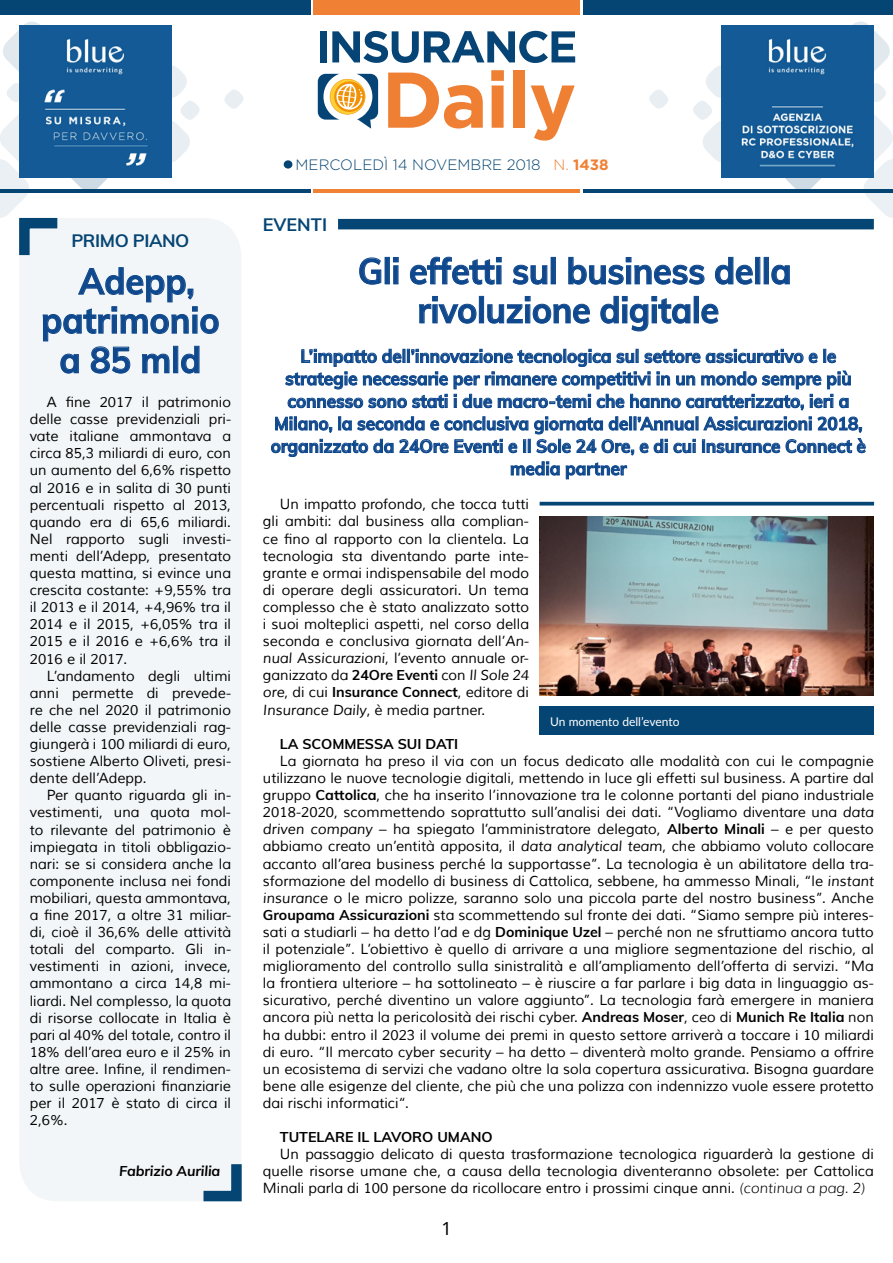
<style>
.page{position:relative;width:893px;height:1263px;background:#fff}
.page>*{position:absolute;margin:0;border:0;box-sizing:border-box;transform-origin:0 0}
.t1{font:700 36px/39.3px "Muli";letter-spacing:-.01em;color:#0f488c;text-align:center;scale:.95 1}
.t2{font:700 18px/22.5px "Muli";color:#0f488c;text-align:center;scale:.95 1}
.t3{font:700 18px "Muli";letter-spacing:-.025em;color:#054573}
.t4{font:18px "Noto Sans";color:#000}
.t5{font:300 15px "Gotham";color:#054573}
.t6{font:14.25px/17.1px "Muli";color:#000;text-align:justify}
.t7{font:700 14.25px "Muli";color:#000}
.t8{font:italic 700 14.25px "Muli";letter-spacing:-.01em;color:#000}
.t9{font:12px "Lato";color:#fff}
.s1{color:#f08033}
.s2{font-weight:700;color:#f08033}
.s3{font-style:italic}
.s4{font-weight:700}
.s5{font-weight:300;font-style:italic}
</style>
<div class="page">
<div style="left:0;top:0;width:310px;height:15px;background:#054573"></div>
<div style="left:313px;top:0;width:266px;height:15px;background:#f08033"></div>
<hr style="left:0;top:189px;width:310px;height:3px;background:#054573">
<hr style="left:313px;top:189px;width:266px;height:3px;background:#f08033">
<div style="left:284px;top:160px;width:8px;height:9px;background:#054573;border-radius:50%"></div>
<svg style="left:649px;top:90px;width:19px;height:19px"></svg>
<svg style="left:691px;top:21px;width:202px;height:198px"></svg>
<svg style="left:318px;top:74px;width:60px;height:55px"></svg>
<svg style="left:388px;top:73px;width:95px;height:56px"></svg>
<svg style="left:491px;top:70px;width:13px;height:58px"></svg>
<div style="left:513px;top:70px;width:12px;height:58px;background:#ef7f32"></div>
<svg style="left:531px;top:85px;width:44px;height:56px"></svg>
<div style="left:320px;top:31px;width:6px;height:31px;background:#054474"></div>
<svg style="left:332px;top:31px;width:243px;height:32px"></svg>
<hr style="left:583px;top:189px;width:310px;height:3px;background:#054573">
<div style="left:583px;top:0;width:310px;height:15px;background:#054573"></div>
<img style="left:721px;top:26px;width:153px;height:152px">
<div style="left:19px;top:218px;width:223px;height:983px;background:#f3f6f8;border-radius:38px"></div>
<svg style="left:203px;top:1164px;width:39px;height:38px"></svg>
<svg style="left:0;top:21px;width:246px;height:353px"></svg>
<div style="left:338px;top:219px;width:536px;height:10px;background:#054573"></div>
<svg style="left:359px;top:257px;width:23px;height:28px"></svg>
<div style="left:385px;top:257px;width:5px;height:27px;border:1px solid #0f488c"></div>
<div style="left:393px;top:265px;width:5px;height:19px;border:1px solid #0f488c"></div>
<svg style="left:393px;top:257px;width:6px;height:5px"></svg>
<svg style="left:410px;top:256px;width:92px;height:29px"></svg>
<svg style="left:512px;top:264px;width:36px;height:21px"></svg>
<div style="left:551px;top:257px;width:5px;height:27px;border:1px solid #0f488c"></div>
<svg style="left:568px;top:257px;width:137px;height:28px"></svg>
<svg style="left:715px;top:257px;width:38px;height:28px"></svg>
<div style="left:755px;top:257px;width:5px;height:27px;border:1px solid #0f488c"></div>
<div style="left:764px;top:257px;width:5px;height:27px;border:1px solid #0f488c"></div>
<svg style="left:771px;top:264px;width:19px;height:21px"></svg>
<svg style="left:419px;top:296px;width:58px;height:28px"></svg>
<div style="left:479px;top:296px;width:5px;height:27px;border:1px solid #0f488c"></div>
<svg style="left:487px;top:296px;width:103px;height:28px"></svg>
<svg style="left:600px;top:296px;width:91px;height:36px"></svg>
<div style="left:694px;top:296px;width:5px;height:27px;border:1px solid #0f488c"></div>
<svg style="left:701px;top:303px;width:18px;height:21px"></svg>
<svg style="left:285px;top:349px;width:566px;height:61px"></svg>
<svg style="left:271px;top:416px;width:595px;height:63px"></svg>
<img style="left:540px;top:516px;width:334px;height:180px">
<hr style="left:540px;top:502px;width:334px;height:3px;background:#054573">
<div style="left:540px;top:707px;width:334px;height:28px;background:#054573"></div>
<p class="t3" style="left:71px;top:227px;width:119px">PRIMO PIANO</p>
<h1 class="t1" style="left:41px;top:260px;width:189px">Adepp, patrimonio a 85 mld</h1>
<p class="t6" style="left:30px;top:394px;width:203px;text-indent:17px">A fine 2017 il patrimonio delle casse previdenziali pri&shy;vate italiane ammontava a circa 85,3 miliardi di euro, con un aumento del 6,6% rispetto al 2016 e in salita di 30 punti percentuali rispetto al 2013, quando era di 65,6 miliardi.<br>Nel rapporto sugli investi&shy;menti dell’Adepp, presentato questa mattina, si evince una crescita costante: +9,55% tra il 2013 e il 2014, +4,96% tra il 2014 e il 2015, +6,05% tra il 2015 e il 2016 e +6,6% tra il 2016 e il 2017.</p>
<p class="t6" style="left:30px;top:667px;width:203px;text-indent:17px">L’andamento degli ultimi anni permette di prevede&shy;re che nel 2020 il patrimonio delle casse previdenziali rag&shy;giungerà i 100 miliardi di euro, sostiene Alberto Oliveti, presi&shy;dente dell’Adepp.</p>
<p class="t6" style="left:30px;top:787px;width:203px;text-indent:17px">Per quanto riguarda gli in&shy;vestimenti, una quota mol&shy;to rilevante del patrimonio è impiegata in titoli obbligazio&shy;nari: se si considera anche la componente inclusa nei fondi mobiliari, questa ammontava, a fine 2017, a oltre 31 miliar&shy;di, cioè il 36,6% delle attività totali del comparto. Gli in&shy;vestimenti in azioni, invece, ammontano a circa 14,8 mi&shy;liardi. Nel complesso, la quota di risorse collocate in Italia è pari al 40% del totale, contro il 18% dell’area euro e il 25% in altre aree. Infine, il rendimen&shy;to sulle operazioni finanziarie per il 2017 è stato di circa il 2,6%.</p>
<p class="t8" style="left:119px;top:1161px;width:103px">Fabrizio Aurilia</p>
<p class="t5" style="left:296px;top:157px;width:315px">MERCOLEDÌ 14 NOVEMBRE 2018 <span class="s1">N.</span> <span class="s2">1438</span></p>
<p class="t3" style="left:263px;top:211px;width:66px">EVENTI</p>
<h1 class="t1" style="left:358px;top:250px;width:458px">Gli effetti sul business della rivoluzione digitale</h1>
<p class="t2" style="left:271px;top:344px;width:628px">L’impatto dell’innovazione tecnologica sul settore assicurativo e le strategie necessarie per rimanere competitivi in un mondo sempre più connesso sono stati i due macro-temi che hanno caratterizzato, ieri a Milano, la seconda e conclusiva giornata dell’Annual Assicurazioni 2018, organizzato da 24Ore Eventi e Il Sole 24 Ore, e di cui Insurance Connect è media partner</p>
<p class="t6" style="left:263px;top:496px;width:268px;text-indent:17px">Un impatto profondo, che tocca tutti gli ambiti: dal business alla complian&shy;ce fino al rapporto con la clientela. La tecnologia sta diventando parte inte&shy;grante e ormai indispensabile del modo di operare degli assicuratori. Un tema complesso che è stato analizzato sotto i suoi molteplici aspetti, nel corso della seconda e conclusiva giornata dell’<span class="s3">An&shy;nual Assicurazioni</span>, l’evento annuale or&shy;ganizzato da <span class="s4">24Ore Eventi</span> con <span class="s3">Il Sole 24 ore</span>, di cui <span class="s4">Insurance Connect</span>, editore di <span class="s3">Insurance Daily</span>, è media partner.</p>
<p class="t7" style="left:280px;top:733px;width:180px">LA SCOMMESSA SUI DATI</p>
<p class="t6" style="left:263px;top:753px;width:612px;text-indent:17px">La giornata ha preso il via con un focus dedicato alle modalità con cui le compagnie utilizzano le nuove tecnologie digitali, mettendo in luce gli effetti sul business. A partire dal gruppo <span class="s4">Cattolica</span>, che ha inserito l’innovazione tra le colonne portanti del piano industriale 2018-2020, scommettendo soprattutto sull’analisi dei dati. “Vogliamo diventare una <span class="s3">data driven company</span> – ha spiegato l’amministratore delegato, <span class="s4">Alberto Minali</span> – e per questo abbiamo creato un’entità apposita, il <span class="s3">data analytical team</span>, che abbiamo voluto collocare accanto all’area business perché la supportasse”. La tecnologia è un abilitatore della tra&shy;sformazione del modello di business di Cattolica, sebbene, ha ammesso Minali, “le <span class="s3">instant insurance</span> o le micro polizze, saranno solo una piccola parte del nostro business”. Anche <span class="s4">Groupama Assicurazioni</span> sta scommettendo sul fronte dei dati. “Siamo sempre più interes&shy;sati a studiarli – ha detto l’ad e dg <span class="s4">Dominique Uzel</span> – perché non ne sfruttiamo ancora tutto il potenziale”. L’obiettivo è quello di arrivare a una migliore segmentazione del rischio, al miglioramento del controllo sulla sinistralità e all’ampliamento dell’offerta di servizi. “Ma la frontiera ulteriore – ha sottolineato – è riuscire a far parlare i big data in linguaggio as&shy;sicurativo, perché diventino un valore aggiunto”. La tecnologia farà emergere in maniera ancora più netta la pericolosità dei rischi cyber. <span class="s4">Andreas Moser</span>, ceo di <span class="s4">Munich Re Italia</span> non ha dubbi: entro il 2023 il volume dei premi in questo settore arriverà a toccare i 10 miliardi di euro. “Il mercato cyber security – ha detto – diventerà molto grande. Pensiamo a offrire un ecosistema di servizi che vadano oltre la sola copertura assicurativa. Bisogna guardare bene alle esigenze del cliente, che più che una polizza con indennizzo vuole essere protetto dai rischi informatici“.</p>
<p class="t7" style="left:280px;top:1126px;width:214px">TUTELARE IL LAVORO UMANO</p>
<p class="t6" style="left:263px;top:1146px;width:612px;text-indent:17px">Un passaggio delicato di questa trasformazione tecnologica riguarderà la gestione di quelle risorse umane che, a causa della tecnologia diventeranno obsolete: per Cattolica Minali parla di 100 persone da ricollocare entro i prossimi cinque anni. <span class="s5">(continua a pag. 2)</span></p>
<p class="t9" style="left:550px;top:713px;width:131px">Un momento dell’evento</p>
<p class="t4" style="left:441px;top:1216px;width:12px">1</p>
</div>
